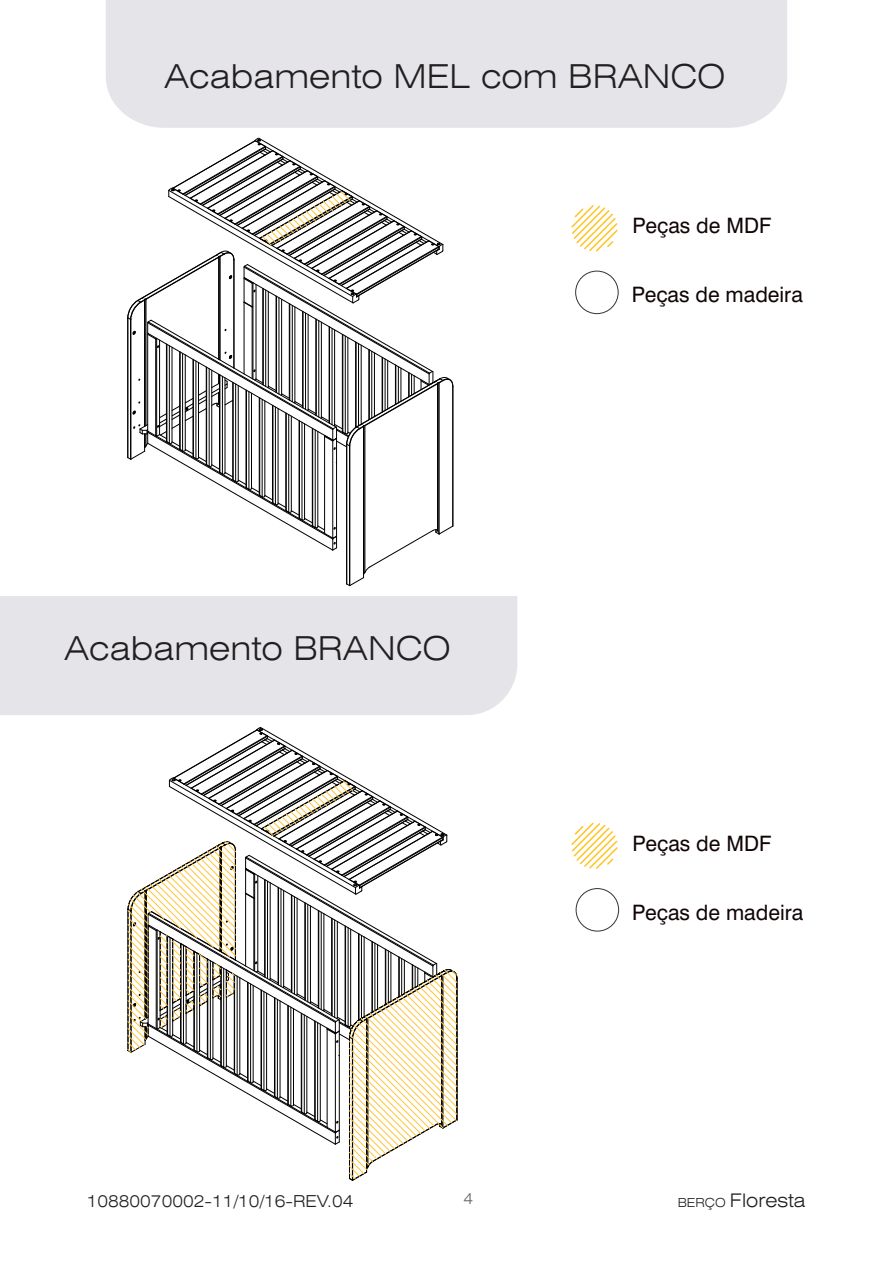
<style>
.page{position:relative;width:893px;height:1263px;background:#fff}
.page>*{position:absolute;margin:0;border:0;box-sizing:border-box;transform-origin:0 0}
.t1{font:300 expanded 33px "Swiss 721 BT";color:#231f20}
.t2{font:21.3px "Swiss 721 BT";color:#120506}
.t3{font:300 expanded 18.75px "Swiss 721 BT";color:#231f20}
.t4{font:300 expanded 16.5px "Swiss 721 BT";color:#231f20}
.t5{font:300 expanded 15px "Swiss 721 BT";color:#636466}
.s1{font-size:12.45px}
</style>
<div class="page">
<svg style="left:571px;top:205px;width:47px;height:47px"></svg>
<div style="left:575px;top:271px;width:44px;height:43px;border:1px solid #343435;border-radius:50%"></div>
<div style="left:106px;top:0;width:681px;height:128px;background:#e5e5e9"></div>
<div style="left:0;top:596px;width:517px;height:119px;background:#e5e5e9"></div>
<svg style="left:571px;top:822px;width:47px;height:47px"></svg>
<div style="left:576px;top:888px;width:43px;height:43px;border:1px solid #343435;border-radius:50%"></div>
<hr style="left:127px;top:318px;width:1px;height:139px;background:#000">
<svg style="left:128px;top:138px;width:326px;height:448px"></svg>
<svg style="left:127px;top:727px;width:331px;height:454px"></svg>
<h1 class="t1" style="left:164px;top:63px;width:563px">Acabamento MEL com BRANCO</h1>
<p class="t2" style="left:633px;top:217px;width:140px">Peças de MDF</p>
<h1 class="t1" style="left:64px;top:635px;width:388px">Acabamento BRANCO</h1>
<p class="t2" style="left:632px;top:286px;width:173px">Peças de madeira</p>
<p class="t2" style="left:633px;top:834px;width:140px">Peças de MDF</p>
<p class="t2" style="left:632px;top:903px;width:173px">Peças de madeira</p>
<p class="t5" style="left:463px;top:1192px;width:11px">4</p>
<p class="t4" style="left:87px;top:1194px;width:268px">10880070002-11/10/16-REV.04</p>
<p class="t3" style="left:678px;top:1193px;width:130px"><span class="s1">BERÇO</span> Floresta</p>
</div>
